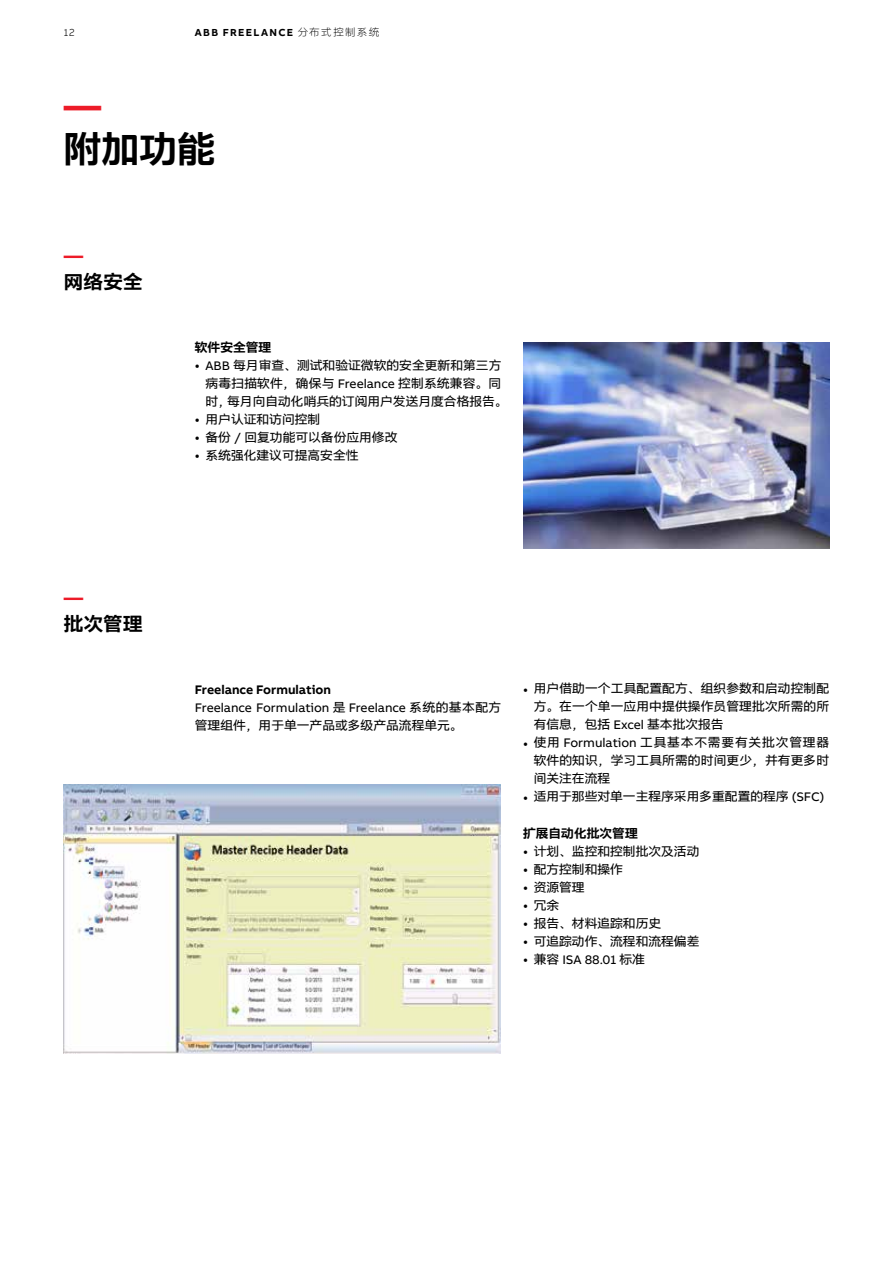
<style>
.page{position:relative;width:893px;height:1263px;background:#fff}
.page>*{position:absolute;margin:0;border:0;box-sizing:border-box;transform-origin:0 0}
.t1{font:700 37.5px "AB Bvoice CNSG";color:#000}
.t2{font:700 37.5px "AB Bvoice CNSG";color:#ed1b28}
.t3{font:700 19.5px "AB Bvoice CNSG";letter-spacing:.01em;color:#000}
.t4{font:700 19.5px "AB Bvoice CNSG";color:#ed1b28}
.t5{font:12.75px/18px "AB Bvoice CNSG";color:#000}
.t6{font:700 12.75px "AB Bvoice CNSG";color:#000}
.t7{font:700 10.5px "AB Bvoice CNSG";letter-spacing:.13em;color:#000}
.t8{font:300 10.5px "AB Bvoice CNSG";color:#000}
.s1{font-weight:300}
.s2{font-family:"Minion Pro"}
</style>
<div class="page">
<img style="left:64px;top:784px;width:437px;height:269px">
<img style="left:523px;top:342px;width:306px;height:206px">
<p class="t8" style="left:64px;top:26px;width:12px">12</p>
<p class="t7" style="left:195px;top:26px;width:186px">ABB FREELANCE <span class="s1">分布式控制系统</span></p>
<h1 class="t2" style="left:64px;top:82px;width:39px">—</h1>
<h1 class="t1" style="left:64px;top:127px;width:153px">附加功能</h1>
<h2 class="t4" style="left:64px;top:243px;width:21px">—</h2>
<h2 class="t3" style="left:64px;top:270px;width:80px">网络安全</h2>
<p class="t6" style="left:195px;top:340px;width:78px">软件安全管理</p>
<p class="t5" style="left:206px;top:356px;width:304px;text-indent:-11px"><span class="s2">•</span> ABB 每月审查、测试和验证微软的安全更新和第三方病毒扫描软件，确保与 Freelance 控制系统兼容。同时，每月向自动化哨兵的订阅用户发送月度合格报告。</p>
<p class="t5" style="left:195px;top:410px;width:127px"><span class="s2">•</span> 用户认证和访问控制</p>
<p class="t5" style="left:195px;top:428px;width:204px"><span class="s2">•</span> 备份 / 回复功能可以备份应用修改</p>
<p class="t5" style="left:195px;top:446px;width:165px"><span class="s2">•</span> 系统强化建议可提高安全性</p>
<h2 class="t4" style="left:64px;top:585px;width:21px">—</h2>
<h2 class="t3" style="left:64px;top:612px;width:80px">批次管理</h2>
<p class="t6" style="left:195px;top:682px;width:138px">Freelance Formulation</p>
<p class="t5" style="left:195px;top:698px;width:308px">Freelance Formulation 是 Freelance 系统的基本配方管理组件，用于单一产品或多级产品流程单元。</p>
<p class="t5" style="left:534px;top:680px;width:297px;text-align:justify;text-indent:-11px"><span class="s2">•</span> 用户借助一个工具配置配方、组织参数和启动控制配方。在一个单一应用中提供操作员管理批次所需的所有信息，包括 Excel 基本批次报告</p>
<p class="t5" style="left:534px;top:734px;width:297px;text-align:justify;text-indent:-11px"><span class="s2">•</span> 使用 Formulation 工具基本不需要有关批次管理器软件的知识，学习工具所需的时间更少，并有更多时间关注在流程</p>
<p class="t5" style="left:523px;top:788px;width:303px"><span class="s2">•</span> 适用于那些对单一主程序采用多重配置的程序 (SFC)</p>
<p class="t6" style="left:523px;top:826px;width:116px">扩展自动化批次管理</p>
<p class="t5" style="left:523px;top:842px;width:178px"><span class="s2">•</span> 计划、监控和控制批次及活动</p>
<p class="t5" style="left:523px;top:860px;width:101px"><span class="s2">•</span> 配方控制和操作</p>
<p class="t5" style="left:523px;top:878px;width:63px"><span class="s2">•</span> 资源管理</p>
<p class="t5" style="left:523px;top:896px;width:38px"><span class="s2">•</span> 冗余</p>
<p class="t5" style="left:523px;top:914px;width:140px"><span class="s2">•</span> 报告、材料追踪和历史</p>
<p class="t5" style="left:523px;top:932px;width:178px"><span class="s2">•</span> 可追踪动作、流程和流程偏差</p>
<p class="t5" style="left:523px;top:950px;width:124px"><span class="s2">•</span> 兼容 ISA 88.01 标准</p>
</div>
